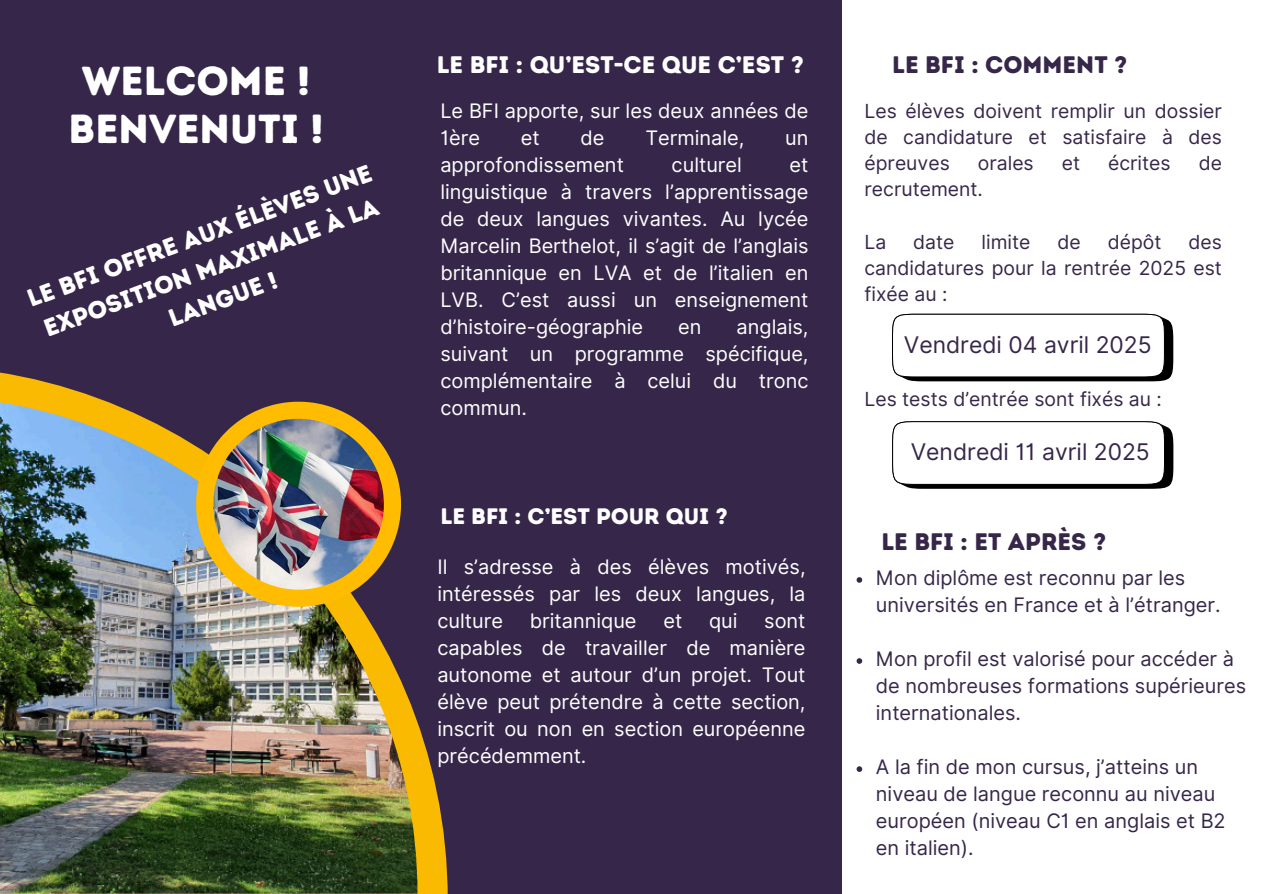
<style>
.page{position:relative;width:1263px;height:894px;background:#fff}
.page>*{position:absolute;margin:0;border:0;box-sizing:border-box;transform-origin:0 0}
.t1{font:40.5px/48.3px "Intro Rust Base";color:#fff;text-align:center}
.t2{font:24.45px/33.8px "Intro Rust Base";color:#fff;text-align:center}
.t3{font:23.85px "Intro Rust Base";color:#36274a}
.t4{font:23.85px "Intro Rust Base";color:#fff}
.t5{font:22.95px "Inter";color:#36274a}
.t6{font:22.35px "Intro Rust Base";color:#fff}
.t7{font:19.95px/27px "Inter";color:#fff;text-align:justify}
.t8{font:19.95px/27px "Inter";color:#36274a}
.t9{font:19.35px/26.2px "Inter";color:#36274a;text-align:justify}
</style>
<div class="page">
<div style="left:0;top:0;width:842px;height:893px;background:#36274a"></div>
<svg style="left:0;top:372px;width:448px;height:521px"></svg>
<img style="left:0;top:396px;width:417px;height:497px">
<svg style="left:196px;top:401px;width:205px;height:205px"></svg>
<img style="left:213px;top:418px;width:171px;height:171px">
<svg style="left:892px;top:314px;width:281px;height:67px"></svg>
<div style="left:892px;top:314px;width:272px;height:63px;background:#fff;border-radius:23px"></div>
<div style="left:892px;top:314px;width:273px;height:63px;border:1px solid #000;border-radius:23px"></div>
<svg style="left:892px;top:421px;width:281px;height:67px"></svg>
<div style="left:893px;top:421px;width:271px;height:63px;background:#fff;border-radius:23px"></div>
<div style="left:892px;top:421px;width:273px;height:63px;border:1px solid #000;border-radius:23px"></div>
<svg style="left:857px;top:577px;width:5px;height:5px"></svg>
<svg style="left:857px;top:658px;width:5px;height:5px"></svg>
<svg style="left:857px;top:766px;width:5px;height:5px"></svg>
<p class="t1" style="left:69px;top:56px;width:256px">WELCOME !<br>BENVENUTI !</p>
<h3 class="t2" style="left:22px;top:282px;width:367px;rotate:-20deg">LE BFI OFFRE AUX ÉLÈVES UNE<br>EXPOSITION MAXIMALE À LA<br>LANGUE !</h3>
<p class="t4" style="left:437px;top:50px;width:369px">LE BFI : QU’EST-CE QUE C’EST ?</p>
<p class="t7" style="left:440px;top:97px;width:370px">Le BFI apporte, sur les deux années de<br>1ère</p>
<p class="t7" style="left:521px;top:124px;width:20px">et</p>
<p class="t7" style="left:581px;top:124px;width:26px">de</p>
<p class="t7" style="left:645px;top:124px;width:101px">Terminale,</p>
<p class="t7" style="left:785px;top:124px;width:25px">un</p>
<p class="t7" style="left:440px;top:151px;width:185px">approfondissement</p>
<p class="t7" style="left:672px;top:151px;width:72px">culturel</p>
<p class="t7" style="left:440px;top:151px;width:370px;text-indent:349px">et linguistique à travers l’apprentissage de deux langues vivantes. Au lycée Marcelin Berthelot, il s’agit de l’anglais britannique en LVA et de l’italien en LVB. C’est aussi un enseignement d’histoire-géographie</p>
<p class="t7" style="left:440px;top:313px;width:370px;text-indent:296px">anglais, suivant un programme spécifique, complémentaire à celui du tronc commun.</p>
<p class="t7" style="left:678px;top:313px;width:25px">en</p>
<h3 class="t6" style="left:440px;top:503px;width:289px">LE BFI : C’EST POUR QUI ?</h3>
<h3 class="t7" style="left:437px;top:552px;width:370px">Il s’adresse à des élèves motivés, intéressés par les deux langues, la culture</h3>
<h3 class="t7" style="left:530px;top:606px;width:108px">britannique</h3>
<h3 class="t7" style="left:663px;top:606px;width:20px">et</h3>
<h3 class="t7" style="left:709px;top:606px;width:30px">qui</h3>
<h3 class="t7" style="left:437px;top:606px;width:370px;text-indent:327px">sont capables de travailler de manière autonome et autour d’un projet. Tout élève peut prétendre à cette section, inscrit ou non en section européenne précédemment.</h3>
<h2 class="t3" style="left:892px;top:50px;width:237px">LE BFI : COMMENT ?</h2>
<p class="t9" style="left:864px;top:97px;width:359px">Les élèves doivent remplir un dossier de candidature et satisfaire à des épreuves</p>
<p class="t9" style="left:978px;top:150px;width:57px">orales</p>
<p class="t9" style="left:1062px;top:150px;width:20px">et</p>
<p class="t9" style="left:1108px;top:150px;width:64px">écrites</p>
<p class="t9" style="left:1199px;top:150px;width:25px">de</p>
<p class="t9" style="left:864px;top:176px;width:120px">recrutement.</p>
<p class="t9" style="left:864px;top:228px;width:23px">La</p>
<p class="t9" style="left:913px;top:228px;width:43px">date</p>
<p class="t9" style="left:981px;top:228px;width:50px">limite</p>
<p class="t9" style="left:1057px;top:228px;width:25px">de</p>
<p class="t9" style="left:1108px;top:228px;width:55px">dépôt</p>
<p class="t9" style="left:864px;top:228px;width:359px;text-indent:324px">des candidatures pour la rentrée 2025 est fixée au :</p>
<h3 class="t5" style="left:904px;top:330px;width:249px">Vendredi 04 avril 2025</h3>
<p class="t9" style="left:864px;top:386px;width:299px">Les tests d’entrée sont fixés au :</p>
<p class="t5" style="left:911px;top:437px;width:241px">Vendredi 11 avril 2025</p>
<p class="t3" style="left:881px;top:527px;width:226px">LE BFI : ET APRÈS ?</p>
<p class="t8" style="left:876px;top:564px;width:346px">Mon diplôme est reconnu par les universités en France et à l’étranger.</p>
<h3 class="t8" style="left:876px;top:645px;width:372px">Mon profil est valorisé pour accéder à de nombreuses formations supérieures internationales.</h3>
<p class="t8" style="left:876px;top:753px;width:351px">A la fin de mon cursus, j’atteins un niveau de langue reconnu au niveau européen (niveau C1 en anglais et B2 en italien).</p>
</div>
